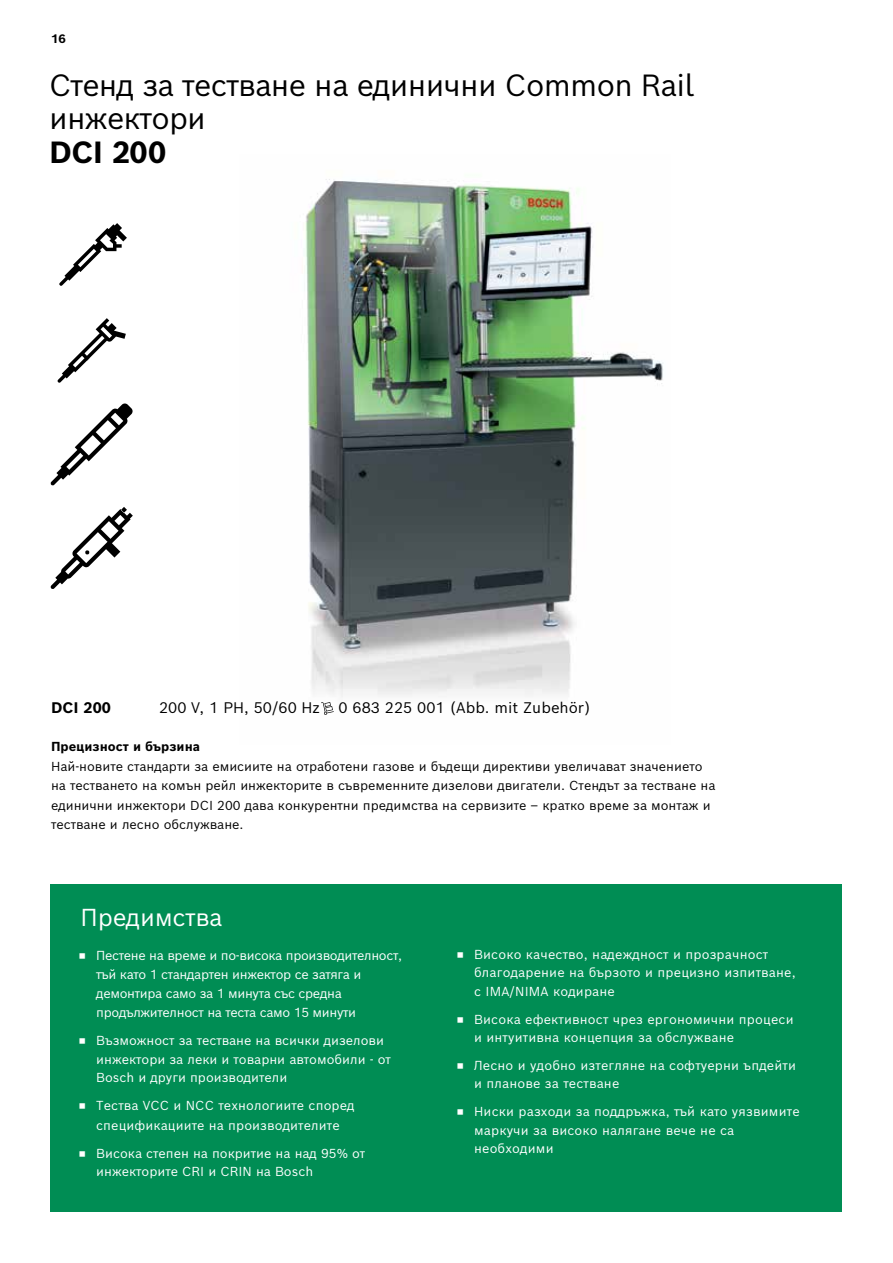
<style>
.page{position:relative;width:893px;height:1263px;background:#fff}
.page>*{position:absolute;margin:0;border:0;box-sizing:border-box;transform-origin:0 0}
.t1{font:30px/33.6px "Bosch Sans";letter-spacing:-.025em;color:#000}
.t2{font:700 30px "Bosch Sans";letter-spacing:-.025em;color:#000}
.t3{font:24px "Bosch Sans";letter-spacing:-.01em;color:#fff}
.t4{font:15px "Bosch Sans";color:#000}
.t5{font:700 15px "Bosch Sans";color:#000}
.t6{font:12.75px/18.5px "Bosch Sans";letter-spacing:.01em;color:#fff}
.t7{font:12.75px/19.5px "Bosch Sans";color:#000}
.t8{font:12.75px/19.2px "Bosch Sans";letter-spacing:-.025em;color:#fff}
.t9{font:700 12.75px "Bosch Sans";color:#000}
.t10{font:700 12px "Bosch Sans";color:#000}
</style>
<div class="page">
<svg style="left:59px;top:223px;width:68px;height:63px"></svg>
<svg style="left:50px;top:403px;width:83px;height:83px"></svg>
<svg style="left:58px;top:318px;width:68px;height:65px"></svg>
<svg style="left:50px;top:507px;width:83px;height:82px"></svg>
<img style="left:305px;top:179px;width:358px;height:518px">
<div style="left:50px;top:884px;width:792px;height:328px;background:#008d54"></div>
<svg style="left:321px;top:702px;width:13px;height:13px"></svg>
<p class="t10" style="left:51px;top:30px;width:16px">16</p>
<h1 class="t1" style="left:49px;top:67px;width:646px">Стенд за тестване на единични Common Rail инжектори</h1>
<h1 class="t2" style="left:49px;top:132px;width:119px">DCI 200</h1>
<p class="t5" style="left:51px;top:698px;width:61px">DCI 200</p>
<p class="t4" style="left:159px;top:698px;width:433px">200 V, 1 PH, 50/60 Hz 0 683 225 001 (Abb. mit Zubehör)</p>
<p class="t9" style="left:51px;top:738px;width:151px">Прецизност и бързина</p>
<p class="t7" style="left:51px;top:756px;width:666px">Най-новите стандарти за емисиите на отработени газове и бъдещи директиви увеличават значението на тестването на комън рейл инжекторите в съвременните дизелови двигатели. Стендът за тестване на единични инжектори DCI 200 дава конкурентни предимства на сервизите – кратко време за монтаж и тестване и лесно обслужване.</p>
<h2 class="t3" style="left:81px;top:901px;width:143px">Предимства</h2>
<p class="t8" style="left:96px;top:945px;width:307px;text-indent:-17px">◾ Пестене на време и по-висока производителност, тъй като 1 стандартен инжектор се затяга и демонтира само за 1 минута със средна продължителност на теста само 15 минути</p>
<p class="t6" style="left:96px;top:1031px;width:296px;text-indent:-17px">◾ Възможност за тестване на всички дизелови инжектори за леки и товарни автомобили - от<br>Bosch и други производители</p>
<p class="t6" style="left:79px;top:1095px;width:277px;line-height:19.5px;text-align:center">◾ Тества VCC и NCC технологиите според спецификациите на производителите</p>
<p class="t6" style="left:96px;top:1143px;width:271px;text-indent:-17px">◾ Висока степен на покритие на над 95% от инжекторите CRI и CRIN на Bosch</p>
<p class="t6" style="left:474px;top:944px;width:323px;text-indent:-17px">◾ Високо качество, надеждност и прозрачност благодарение на бързото и прецизно изпитване, с IMA/NIMA кодиране</p>
<p class="t6" style="left:474px;top:1009px;width:321px;text-indent:-17px">◾ Висока ефективност чрез ергономични процеси и интуитивна концепция за обслужване</p>
<p class="t6" style="left:474px;top:1056px;width:323px;text-indent:-17px">◾ Лесно и удобно изтегляне на софтуерни ъпдейти и планове за тестване</p>
<p class="t6" style="left:474px;top:1102px;width:327px;text-indent:-17px">◾ Ниски разходи за поддръжка, тъй като уязвимите маркучи за високо налягане вече не са необходими</p>
</div>
